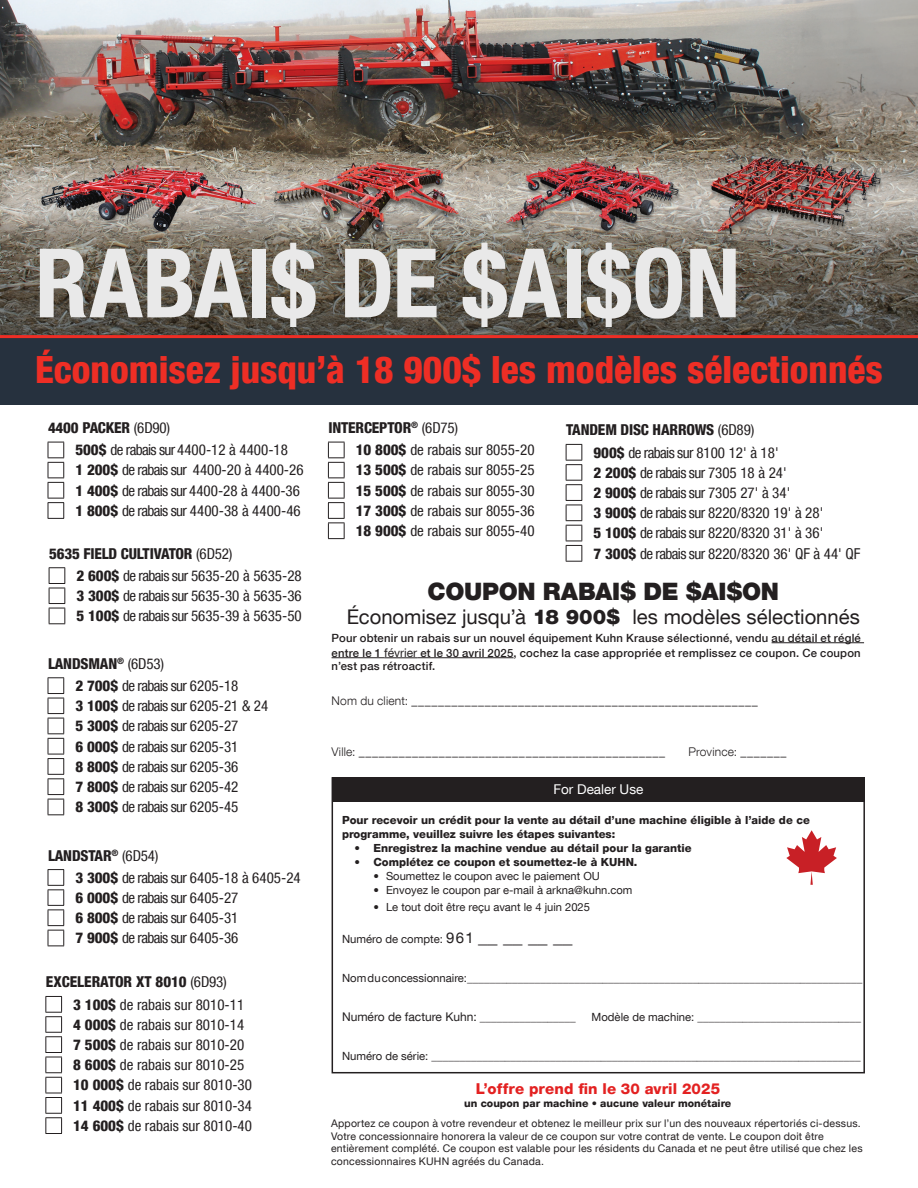
<style>
.page{position:relative;width:918px;height:1188px;background:#fff}
.page>*{position:absolute;margin:0;border:0;box-sizing:border-box;transform-origin:0 0}
.t1{font:700 condensed 96px "Helvetica Neue LT Com";letter-spacing:-.005em;color:#e9e9e9}
.t2{font:800 condensed 37.5px "Helvetica Neue LT Com";color:#ee2e25}
.t3{font:900 24px "Helvetica Neue LT Com";letter-spacing:-.01em;color:#231f20}
.t4{font:20.25px "Helvetica Neue LT Com";color:#231f20}
.t5{font:condensed 15px/20.2px "Helvetica Neue LT Com";color:#231f20}
.t6{font:condensed 15px/20.2px "Helvetica Neue LT Com";letter-spacing:-.04em;color:#231f20}
.t7{font:condensed 15px/22.2px "Helvetica Neue LT Com";letter-spacing:-.02em;color:#231f20}
.t8{font:800 15px "Helvetica Neue LT Com";letter-spacing:.01em;color:#e32121}
.t9{font:13.5px "Helvetica Neue LT Com";color:#fff}
.t10{font:300 12px "Helvetica Neue LT Com";letter-spacing:.015em;color:#231f20}
.t11{font:12px "Helvetica Neue LT Com";color:#231f20}
.t12{font:11.25px "Helvetica Neue LT Com";color:#231f20}
.t13{font:800 11.25px/13.4px "Helvetica Neue LT Com";color:#231f20}
.t14{font:500 11.25px/15px "Helvetica Neue LT Com";letter-spacing:.02em;color:#231f20}
.t15{font:10.5px/12.6px "Helvetica Neue LT Com";letter-spacing:.02em;color:#231f20}
.t16{font:800 10.5px "Helvetica Neue LT Com";color:#231f20}
.s1{font-weight:800}
.s2{font-weight:900}
.s3{font-weight:400;font-size:12px}
.s4{font-size:15px}
.s5{font-size:19.5px}
.s6{font-size:11.25px}
</style>
<div class="page">
<hr style="left:772px;top:642px;width:92px;height:1px;background:#231f20">
<hr style="left:332px;top:657px;width:52px;height:1px;background:#231f20">
<hr style="left:384px;top:658px;width:33px;height:1px;background:#231f20">
<hr style="left:417px;top:657px;width:97px;height:1px;background:#231f20">
<div style="left:332px;top:778px;width:533px;height:24px;background:#231f20"></div>
<div style="left:332px;top:777px;width:533px;height:296px;border:2px solid #231f20"></div>
<svg style="left:45px;top:996px;width:17px;height:138px"></svg>
<svg style="left:49px;top:567px;width:16px;height:57px"></svg>
<svg style="left:328px;top:442px;width:17px;height:97px"></svg>
<svg style="left:48px;top:677px;width:16px;height:138px"></svg>
<svg style="left:48px;top:869px;width:16px;height:78px"></svg>
<svg style="left:48px;top:442px;width:16px;height:77px"></svg>
<svg style="left:566px;top:444px;width:16px;height:118px"></svg>
<svg style="left:786px;top:830px;width:51px;height:55px"></svg>
<img style="left:0;top:0;width:918px;height:184px">
<img style="left:0;top:184px;width:918px;height:151px">
<div style="left:0;top:337px;width:918px;height:68px;background:#26313e"></div>
<hr style="left:0;top:335px;width:918px;height:3px;background:#ee2e25">
<h1 class="t1" style="left:35px;top:226px;width:707px">RABAI$ DE $AI$ON</h1>
<h2 class="t2" style="left:35px;top:347px;width:849px">Économisez jusqu’à 18 900$ les modèles sélectionnés</h2>
<p class="t7" style="left:75px;top:417px;width:214px;text-indent:-27px"><span class="s1">4400 PACKER</span> (6D90)<br><span class="s1">500$</span> de rabais sur 4400-12 à 4400-18</p>
<p class="t7" style="left:75px;top:460px;width:230px;line-height:20.2px"><span class="s1">1 200$</span> de rabais sur 4400-20 à 4400-26<br><span class="s1">1 400$</span> de rabais sur 4400-28 à 4400-36<br><span class="s1">1 800$</span> de rabais sur 4400-38 à 4400-46</p>
<p class="t7" style="left:76px;top:542px;width:227px;text-indent:-27px"><span class="s1">5635 FIELD CULTIVATOR</span> (6D52)<br><span class="s1">2 600$</span> de rabais sur 5635-20 à 5635-28</p>
<p class="t7" style="left:76px;top:586px;width:227px;line-height:20.1px"><span class="s1">3 300$</span> de rabais sur 5635-30 à 5635-36<br><span class="s1">5 100$</span> de rabais sur 5635-39 à 5635-50</p>
<p class="t6" style="left:75px;top:652px;width:165px;line-height:22.2px;text-indent:-27px"><span class="s1">LANDSMAN</span><sup>®</sup> (6D53)<br><span class="s1">2 700$</span> de rabais sur 6205-18</p>
<p class="t6" style="left:75px;top:696px;width:195px"><span class="s1">3 100$</span> de rabais sur 6205-21 &amp; 24<br><span class="s1">5 300$</span> de rabais sur 6205-27<br><span class="s1">6 000$</span> de rabais sur 6205-31<br><span class="s1">8 800$</span> de rabais sur 6205-36<br><span class="s1">7 800$</span> de rabais sur 6205-42<br><span class="s1">8 300$</span> de rabais sur 6205-45</p>
<p class="t7" style="left:75px;top:844px;width:227px;text-indent:-27px"><span class="s1">LANDSTAR</span><sup>®</sup> (6D54)<br><span class="s1">3 300$</span> de rabais sur 6405-18 à 6405-24</p>
<p class="t5" style="left:75px;top:887px;width:165px;text-align:justify"><span class="s1">6 000$</span> de rabais sur 6405-27<br><span class="s1">6 800$</span> de rabais sur 6405-31<br><span class="s1">7 900$</span> de rabais sur 6405-36</p>
<p class="t5" style="left:73px;top:971px;width:173px;line-height:22.2px;text-indent:-27px"><span class="s1">EXCELERATOR XT 8010</span> (6D93)<br><span class="s1">3 100$</span> de rabais sur 8010-11</p>
<p class="t5" style="left:73px;top:1014px;width:180px"><span class="s1">4 000$</span> de rabais sur 8010-14<br><span class="s1">7 500$</span> de rabais sur 8010-20<br><span class="s1">8 600$</span> de rabais sur 8010-25<br><span class="s1">10 000$</span> de rabais sur 8010-30<br><span class="s1">11 400$</span> de rabais sur 8010-34<br><span class="s1">14 600$</span> de rabais sur 8010-40</p>
<p class="t5" style="left:356px;top:417px;width:180px;line-height:22.2px;text-indent:-27px"><span class="s1">INTERCEPTOR</span><sup>®</sup> (6D75)<br><span class="s1">10 800$</span> de rabais sur 8055-20</p>
<p class="t5" style="left:356px;top:460px;width:180px;text-align:justify"><span class="s1">13 500$</span> de rabais sur 8055-25<br><span class="s1">15 500$</span> de rabais sur 8055-30<br><span class="s1">17 300$</span> de rabais sur 8055-36<br><span class="s1">18 900$</span> de rabais sur 8055-40</p>
<p class="t6" style="left:593px;top:419px;width:187px;line-height:22.2px;text-indent:-27px"><span class="s1">TANDEM DISC HARROWS</span> (6D89)<br><span class="s1">900$</span> de rabais sur 8100 12' à 18'</p>
<p class="t6" style="left:593px;top:462px;width:269px"><span class="s1">2 200$</span> de rabais sur 7305 18 à 24'<br><span class="s1">2 900$</span> de rabais sur 7305 27' à 34'<br><span class="s1">3 900$</span> de rabais sur 8220/8320 19' à 28'<br><span class="s1">5 100$</span> de rabais sur 8220/8320 31' à 36'<br><span class="s1">7 300$</span> de rabais sur 8220/8320 36' QF à 44' QF</p>
<h3 class="t3" style="left:428px;top:577px;width:353px">COUPON RABAI$ DE $AI$ON</h3>
<h3 class="t4" style="left:347px;top:604px;width:514px">Économisez jusqu’à <span class="s2">18 900$</span> les modèles sélectionnés</h3>
<p class="t14" style="left:332px;top:630px;width:531px">Pour obtenir un rabais sur un nouvel équipement Kuhn Krause sélectionné, vendu au détail et réglé entre le 1 <span class="s3">février</span> et le 30 avril 2025, cochez la case appropriée et remplissez ce coupon. Ce coupon</p>
<p class="t14" style="left:332px;top:659px;width:105px">n’est pas rétroactif.</p>
<p class="t10" style="left:332px;top:694px;width:428px">Nom du client: ____________________________________________________</p>
<p class="t10" style="left:332px;top:745px;width:335px">Ville: ______________________________________________</p>
<p class="t10" style="left:688px;top:745px;width:100px">Province: _______</p>
<p class="t9" style="left:553px;top:781px;width:91px">For Dealer Use</p>
<p class="t13" style="left:342px;top:814px;width:469px">Pour recevoir un crédit pour la vente au détail d’une machine éligible à l’aide de ce programme, veuillez suivre les étapes suivantes:</p>
<p class="t13" style="left:355px;top:841px;width:338px">• Enregistrez la machine vendue au détail pour la garantie</p>
<p class="t13" style="left:355px;top:855px;width:284px">• Complétez ce coupon et soumettez-le à KUHN.</p>
<p class="t12" style="left:373px;top:869px;width:228px">• Soumettez le coupon avec le paiement OU</p>
<p class="t12" style="left:373px;top:883px;width:261px">• Envoyez le coupon par e-mail à arkna@kuhn.com</p>
<p class="t12" style="left:373px;top:900px;width:218px">• Le tout doit être reçu avant le 4 juin 2025</p>
<p class="t12" style="left:342px;top:932px;width:232px">Numéro de compte: <span class="s4">961</span> <span class="s5">__ __ __ __</span></p>
<p class="t12" style="left:342px;top:971px;width:522px">Nom du concessionnaire:______________________________________________________________________</p>
<p class="t11" style="left:342px;top:1009px;width:235px">Numéro de facture Kuhn: <span class="s6">_________________</span></p>
<p class="t12" style="left:592px;top:1010px;width:271px">Modèle de machine: _____________________________</p>
<p class="t12" style="left:342px;top:1049px;width:520px">Numéro de série: ____________________________________________________________________________</p>
<p class="t8" style="left:476px;top:1080px;width:246px">L’offre prend fin le 30 avril 2025</p>
<p class="t15" style="left:331px;top:1117px;width:533px">Apportez ce coupon à votre revendeur et obtenez le meilleur prix sur l’un des nouveaux répertoriés ci-dessus.<br>Votre concessionnaire honorera la valeur de ce coupon sur votre contrat de vente. Le coupon doit être entièrement complété. Ce coupon est valable pour les résidents du Canada et ne peut être utilisé que chez les concessionnaires KUHN agréés du Canada.</p>
<p class="t16" style="left:464px;top:1097px;width:269px">un coupon par machine • aucune valeur monétaire</p>
</div>
